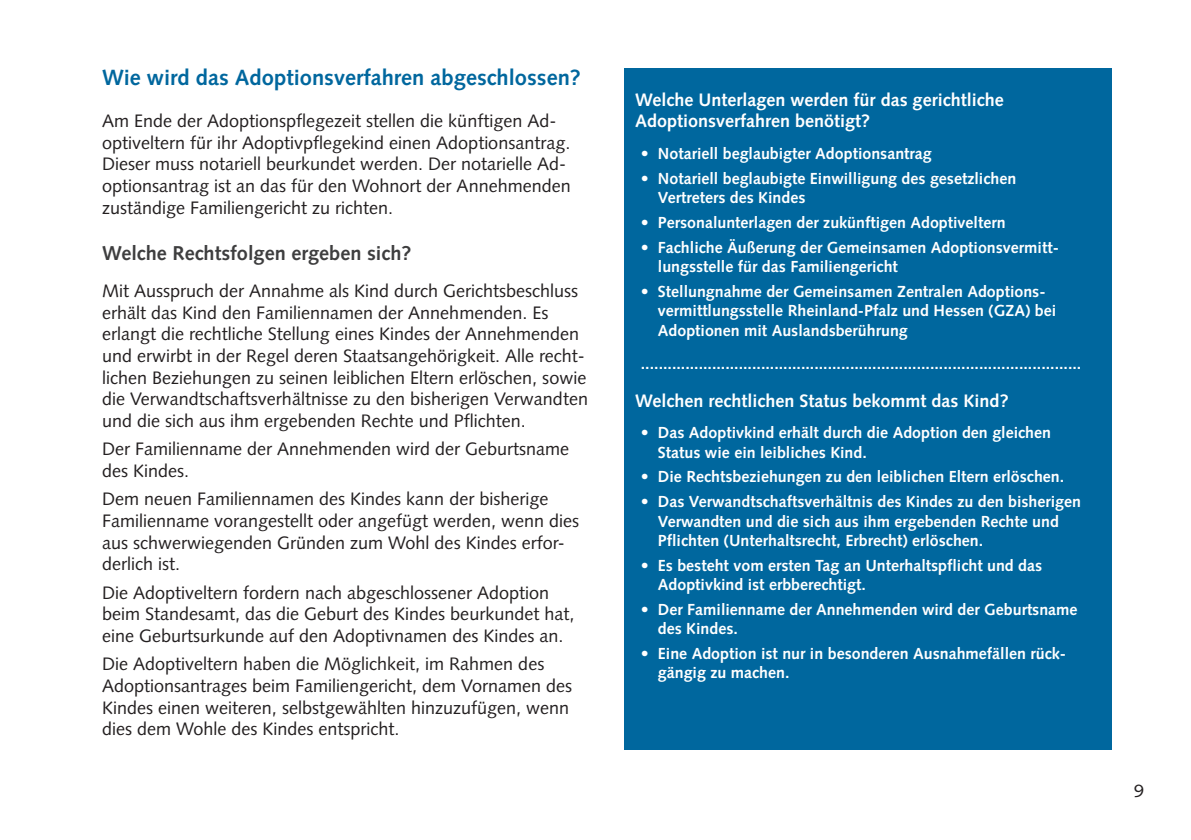
<style>
.page{position:relative;width:1191px;height:840px;background:#fff}
.page>*{position:absolute;margin:0;border:0;box-sizing:border-box;transform-origin:0 0}
.t1{font:700 22px "Syntax";color:#00679e}
.t2{font:700 20px "Syntax";color:#3e3e3f}
.t3{font:18px/21.6px "Syntax";color:#231f20}
.t4{font:700 18px/21.6px "Syntax";color:#fff}
.t5{font:700 16px/19.2px "Syntax";color:#fff}
</style>
<div class="page">
<div style="left:624px;top:68px;width:487px;height:680px;background:#00679e"></div>
<p class="t1" style="left:102px;top:65px;width:480px">Wie wird das Adoptionsverfahren abgeschlossen?</p>
<p class="t3" style="left:102px;top:110px;width:470px">Am Ende der Adoptionspflegezeit stellen die künftigen Ad&shy;optiveltern für ihr Adoptivpflegekind einen Adoptionsantrag.<br>Dieser muss notariell beurkundet werden. Der notarielle Ad&shy;optionsantrag ist an das für den Wohnort der Annehmenden zuständige Familiengericht zu richten.</p>
<p class="t2" style="left:102px;top:242px;width:311px">Welche Rechtsfolgen ergeben sich?</p>
<p class="t3" style="left:102px;top:280px;width:487px">Mit Ausspruch der Annahme als Kind durch Gerichtsbeschluss erhält das Kind den Familiennamen der Annehmenden. Es erlangt die rechtliche Stellung eines Kindes der Annehmenden und erwirbt in der Regel deren Staatsangehörigkeit. Alle recht&shy;lichen Beziehungen zu seinen leiblichen Eltern erlöschen, sowie die Verwandtschaftsverhältnisse zu den bisherigen Verwandten und die sich aus ihm ergebenden Rechte und Pflichten.</p>
<p class="t3" style="left:102px;top:438px;width:468px">Der Familienname der Annehmenden wird der Geburtsname des Kindes.</p>
<p class="t3" style="left:102px;top:488px;width:478px">Dem neuen Familiennamen des Kindes kann der bisherige Familienname vorangestellt oder angefügt werden, wenn dies aus schwerwiegenden Gründen zum Wohl des Kindes erfor&shy;derlich ist.</p>
<p class="t3" style="left:102px;top:581px;width:474px">Die Adoptiveltern fordern nach abgeschlossener Adoption beim Standesamt, das die Geburt des Kindes beurkundet hat, eine Geburtsurkunde auf den Adoptivnamen des Kindes an.</p>
<p class="t3" style="left:102px;top:653px;width:471px">Die Adoptiveltern haben die Möglichkeit, im Rahmen des Adoptionsantrages beim Familiengericht, dem Vornamen des Kindes einen weiteren, selbstgewählten hinzuzufügen, wenn dies dem Wohle des Kindes entspricht.</p>
<p class="t4" style="left:635px;top:89px;width:370px">Welche Unterlagen werden für das gerichtliche<br>Adoptionsverfahren benötigt?</p>
<p class="t5" style="left:641px;top:144px;width:292px">• Notariell beglaubigter Adoptionsantrag</p>
<p class="t5" style="left:658px;top:169px;width:360px;text-indent:-17px">• Notariell beglaubigte Einwilligung des gesetzlichen<br>Vertreters des Kindes</p>
<p class="t5" style="left:641px;top:213px;width:366px">• Personalunterlagen der zukünftigen Adoptiveltern</p>
<p class="t5" style="left:658px;top:238px;width:402px;text-indent:-17px">• Fachliche Äußerung der Gemeinsamen Adoptionsvermitt&shy;lungsstelle für das Familiengericht</p>
<p class="t5" style="left:658px;top:282px;width:400px;text-indent:-17px">• Stellungnahme der Gemeinsamen Zentralen Adoptions&shy;vermittlungsstelle Rheinland-Pfalz und Hessen (GZA) bei<br>Adoptionen mit Auslandsberührung</p>
<p class="t5" style="left:641px;top:354px;width:442px">...................................................................................................</p>
<p class="t4" style="left:635px;top:389px;width:375px">Welchen rechtlichen Status bekommt das Kind?</p>
<p class="t5" style="left:658px;top:423px;width:395px;text-indent:-17px">• Das Adoptivkind erhält durch die Adoption den gleichen<br>Status wie ein leibliches Kind.</p>
<p class="t5" style="left:641px;top:467px;width:425px">• Die Rechtsbeziehungen zu den leiblichen Eltern erlöschen.</p>
<p class="t5" style="left:658px;top:492px;width:425px;text-indent:-17px">• Das Verwandtschaftsverhältnis des Kindes zu den bisherigen<br>Verwandten und die sich aus ihm ergebenden Rechte und<br>Pflichten (Unterhaltsrecht, Erbrecht) erlöschen.</p>
<p class="t5" style="left:658px;top:555px;width:386px;text-indent:-17px">• Es besteht vom ersten Tag an Unterhaltspflicht und das<br>Adoptivkind ist erbberechtigt.</p>
<p class="t5" style="left:658px;top:599px;width:421px;text-indent:-17px">• Der Familienname der Annehmenden wird der Geburtsname des Kindes.</p>
<p class="t5" style="left:658px;top:643px;width:410px;text-indent:-17px">• Eine Adoption ist nur in besonderen Ausnahmefällen rück&shy;gängig zu machen.</p>
<p class="t3" style="left:1134px;top:779px;width:12px">9</p>
</div>
